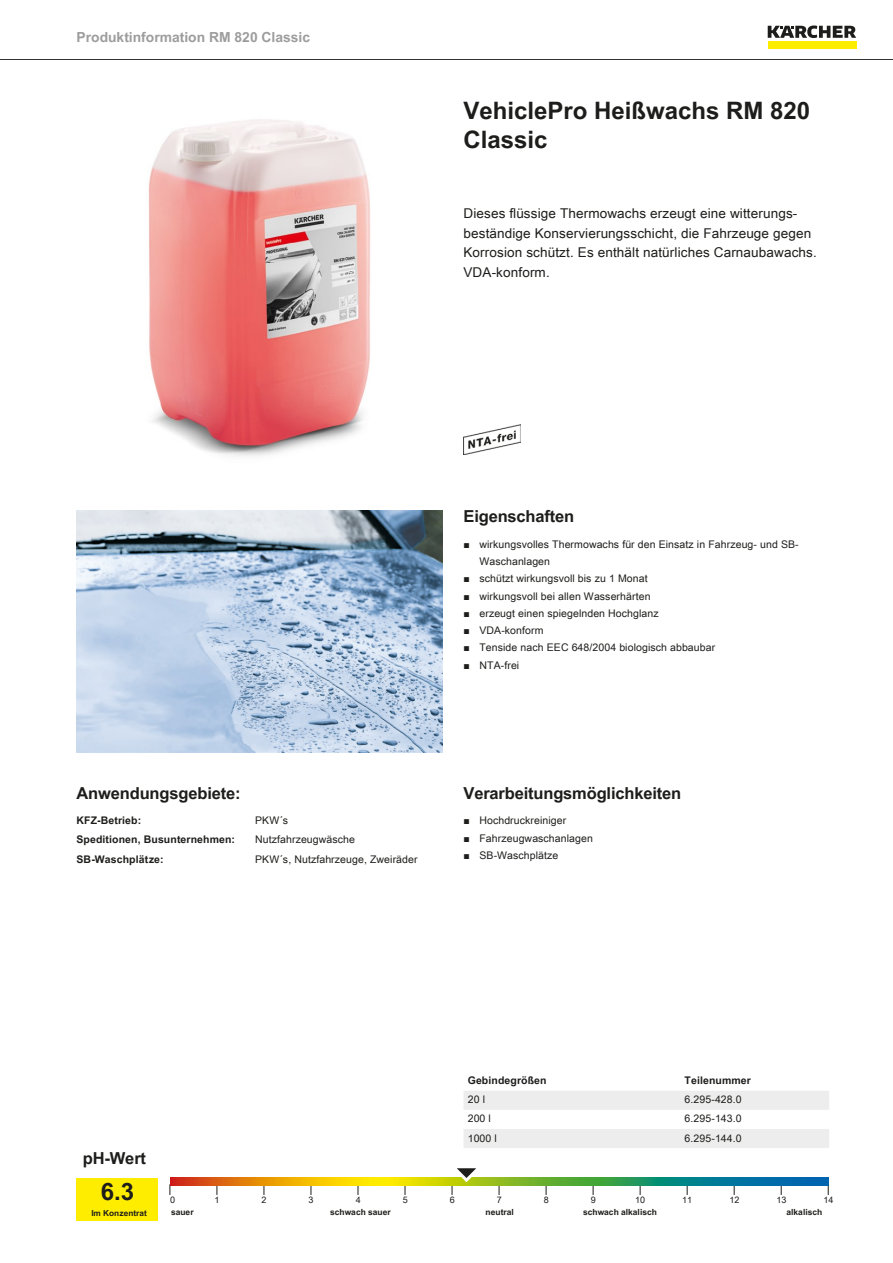
<style>
.page{position:relative;width:893px;height:1263px;background:#fff}
.page>*{position:absolute;margin:0;border:0;box-sizing:border-box;transform-origin:0 0}
.t1{font:700 24px/28.8px "Arial Unicode MS";color:#1d1d1b}
.t2{font:700 16.5px "Arial Unicode MS";letter-spacing:-.01em;color:#1d1d1b}
.t3{font:700 13.8px "Arial Unicode MS";color:#9d9d9d}
.t4{font:13.5px/19.5px "Arial Unicode MS";letter-spacing:.01em;color:#1d1d1b}
.t5{font:10.5px/17.2px "Arial Unicode MS";letter-spacing:.01em;color:#1d1d1b}
.t6{font:700 10.5px "Arial Unicode MS";letter-spacing:.01em;color:#1d1d1b}
.t7{font:9px "Arial Unicode MS";color:#1d1d1b}
.t8{font:700 8.4px "Arial Unicode MS";color:#1d1d1b}
.t9{font:700 8.25px "Arial Unicode MS";color:#1d1d1b}
.s1{font-family:"Arial"}
</style>
<div class="page">
<hr style="left:0;top:59px;width:893px;height:1px;background:#1d1d1b">
<div style="left:768px;top:42px;width:88px;height:7px;background:#ffed00"></div>
<svg style="left:768px;top:26px;width:88px;height:12px"></svg>
<img style="left:148px;top:119px;width:223px;height:337px">
<img style="left:463px;top:424px;width:57px;height:30px">
<img style="left:77px;top:510px;width:365px;height:243px">
<div style="left:77px;top:1178px;width:81px;height:42px;background:#ffed00"></div>
<svg style="left:170px;top:1178px;width:658px;height:8px;background:#809a3d"></svg>
<svg style="left:449px;top:1168px;width:38px;height:27px"></svg>
<svg style="left:464px;top:1091px;width:365px;height:57px"></svg>
<h3 class="t3" style="left:77px;top:27px;width:235px">Produktinformation RM 820 Classic</h3>
<h1 class="t1" style="left:463px;top:97px;width:348px">VehiclePro Heißwachs RM 820<br>Classic</h1>
<p class="t4" style="left:463px;top:203px;width:355px">Dieses flüssige Thermowachs erzeugt eine witterungs&shy;beständige Konservierungsschicht, die Fahrzeuge gegen Korrosion schützt. Es enthält natürliches Carnaubawachs.<br>VDA-konform.</p>
<h2 class="t2" style="left:463px;top:504px;width:112px">Eigenschaften</h2>
<p class="t5" style="left:479px;top:535px;width:321px;text-indent:-16px"><span class="s1">■</span> wirkungsvolles Thermowachs für den Einsatz in Fahrzeug- und SB-<br>Waschanlagen</p>
<p class="t5" style="left:463px;top:570px;width:186px"><span class="s1">■</span> schützt wirkungsvoll bis zu 1 Monat</p>
<p class="t5" style="left:463px;top:587px;width:188px"><span class="s1">■</span> wirkungsvoll bei allen Wasserhärten</p>
<p class="t5" style="left:463px;top:604px;width:197px"><span class="s1">■</span> erzeugt einen spiegelnden Hochglanz</p>
<p class="t5" style="left:463px;top:622px;width:82px"><span class="s1">■</span> VDA-konform</p>
<p class="t5" style="left:463px;top:639px;width:253px"><span class="s1">■</span> Tenside nach EEC 648/2004 biologisch abbaubar</p>
<p class="t5" style="left:463px;top:656px;width:57px"><span class="s1">■</span> NTA-frei</p>
<h2 class="t2" style="left:77px;top:780px;width:166px">Anwendungsgebiete:</h2>
<p class="t6" style="left:77px;top:812px;width:66px">KFZ-Betrieb:</p>
<p class="t5" style="left:255px;top:811px;width:35px">PKW´s</p>
<p class="t6" style="left:77px;top:832px;width:160px">Speditionen, Busunternehmen:</p>
<p class="t5" style="left:255px;top:831px;width:101px">Nutzfahrzeugwäsche</p>
<p class="t6" style="left:77px;top:851px;width:89px">SB-Waschplätze:</p>
<p class="t5" style="left:255px;top:850px;width:164px">PKW´s, Nutzfahrzeuge, Zweiräder</p>
<h2 class="t2" style="left:463px;top:780px;width:219px">Verarbeitungsmöglichkeiten</h2>
<p class="t5" style="left:463px;top:812px;width:104px"><span class="s1">■</span> Hochdruckreiniger</p>
<p class="t5" style="left:463px;top:829px;width:131px"><span class="s1">■</span> Fahrzeugwaschanlagen</p>
<p class="t5" style="left:463px;top:846px;width:96px"><span class="s1">■</span> SB-Waschplätze</p>
<p class="t6" style="left:468px;top:1073px;width:80px">Gebindegrößen</p>
<p class="t6" style="left:685px;top:1073px;width:68px">Teilenummer</p>
<p class="t5" style="left:468px;top:1091px;width:19px">20 l</p>
<p class="t5" style="left:685px;top:1091px;width:59px">6.295-428.0</p>
<p class="t5" style="left:468px;top:1110px;width:25px">200 l</p>
<p class="t5" style="left:685px;top:1110px;width:59px">6.295-143.0</p>
<p class="t5" style="left:468px;top:1129px;width:31px">1000 l</p>
<p class="t5" style="left:685px;top:1129px;width:59px">6.295-144.0</p>
<h2 class="t2" style="left:83px;top:1146px;width:65px">pH-Wert</h2>
<h1 class="t1" style="left:101px;top:1178px;width:35px">6.3</h1>
<p class="t7" style="left:170px;top:1193px;width:7px">0</p>
<p class="t7" style="left:215px;top:1193px;width:7px">1</p>
<p class="t7" style="left:262px;top:1193px;width:7px">2</p>
<p class="t7" style="left:309px;top:1193px;width:7px">3</p>
<p class="t7" style="left:356px;top:1193px;width:7px">4</p>
<p class="t7" style="left:403px;top:1193px;width:7px">5</p>
<p class="t7" style="left:450px;top:1193px;width:7px">6</p>
<p class="t7" style="left:497px;top:1193px;width:7px">7</p>
<p class="t7" style="left:544px;top:1193px;width:7px">8</p>
<p class="t7" style="left:591px;top:1193px;width:7px">9</p>
<p class="t7" style="left:635px;top:1193px;width:12px">10</p>
<p class="t7" style="left:682px;top:1193px;width:12px">11</p>
<p class="t7" style="left:729px;top:1193px;width:12px">12</p>
<p class="t7" style="left:776px;top:1193px;width:12px">13</p>
<p class="t7" style="left:823px;top:1193px;width:12px">14</p>
<p class="t9" style="left:91px;top:1207px;width:57px">Im Konzentrat</p>
<p class="t8" style="left:171px;top:1206px;width:24px">sauer</p>
<p class="t8" style="left:330px;top:1206px;width:62px">schwach sauer</p>
<p class="t8" style="left:486px;top:1206px;width:30px">neutral</p>
<p class="t8" style="left:583px;top:1206px;width:75px">schwach alkalisch</p>
<p class="t8" style="left:786px;top:1206px;width:37px">alkalisch</p>
</div>
